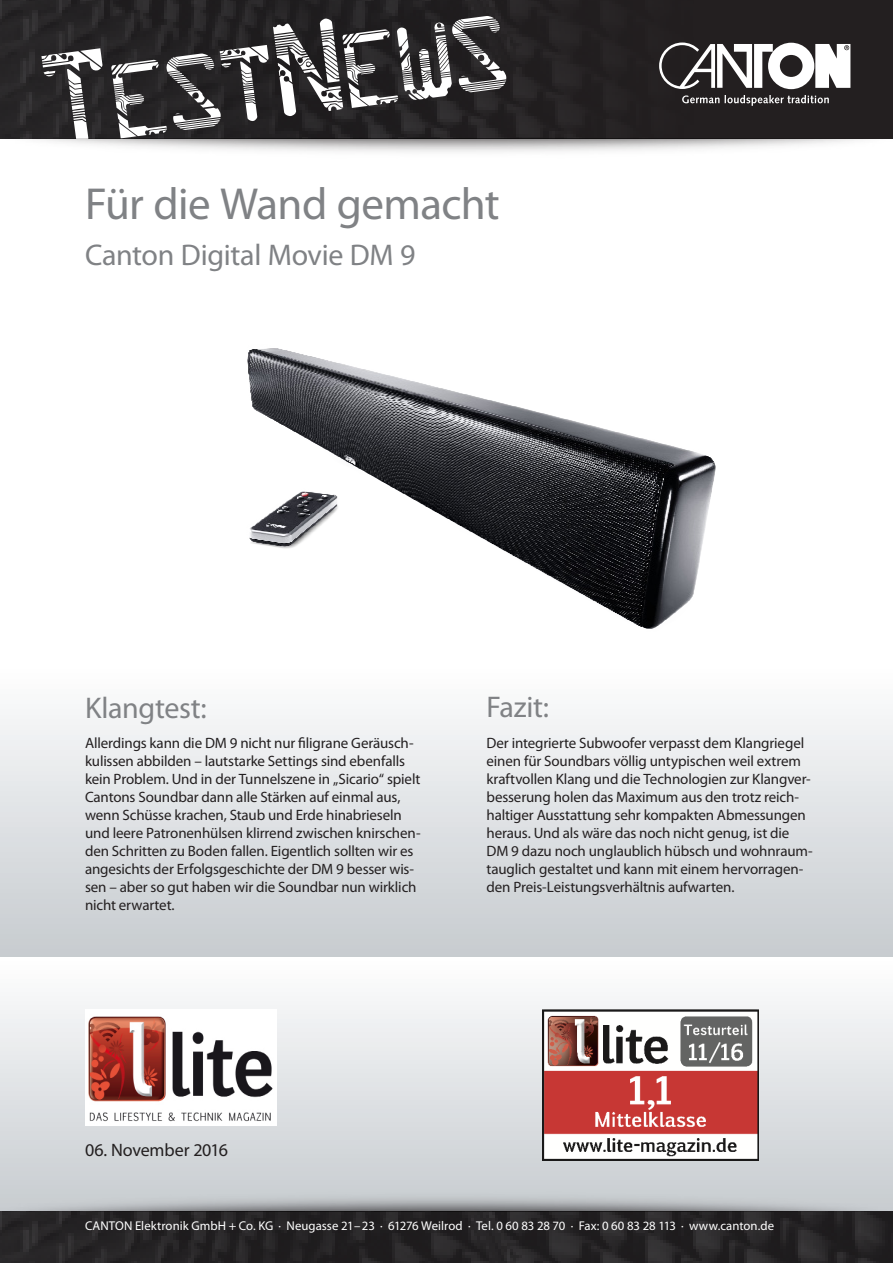
<style>
.page{position:relative;width:893px;height:1263px;background:#fff}
.page>*{position:absolute;margin:0;border:0;box-sizing:border-box;transform-origin:0 0}
.t1{font:45px "Myriad Pro";letter-spacing:-.015em;color:#808285}
.t2{font:30px "Myriad Pro";letter-spacing:-.01em;color:#808285}
.t3{font:18px "Myriad Pro";letter-spacing:-.01em;color:#231f20}
.t4{font:15px/18px "Myriad Pro";letter-spacing:-.01em;color:#231f20}
.t5{font:12.75px "Myriad Pro";color:#fff}
</style>
<div class="page">
<svg style="left:0;top:1001px;width:893px;height:184px;background:#dddfe2"></svg>
<img style="left:85px;top:1010px;width:191px;height:115px">
<div style="left:0;top:664px;width:893px;height:292px;background:linear-gradient(to bottom,#fefeff,#c6cbcf)"></div>
<img style="left:543px;top:1010px;width:215px;height:150px">
<img style="left:247px;top:348px;width:469px;height:281px">
<img style="left:0;top:0;width:893px;height:152px">
<svg style="left:659px;top:43px;width:191px;height:46px"></svg>
<svg style="left:682px;top:95px;width:147px;height:11px;background:#5a5758"></svg>
<svg style="left:41px;top:16px;width:465px;height:122px;background:#4b4a4b"></svg>
<img style="left:0;top:1185px;width:893px;height:78px">
<p class="t1" style="left:85px;top:176px;width:416px">Für die Wand gemacht</p>
<p class="t2" style="left:85px;top:236px;width:332px">Canton Digital Movie DM 9</p>
<p class="t2" style="left:85px;top:689px;width:123px">Klangtest:</p>
<p class="t4" style="left:85px;top:734px;width:337px">Allerdings kann die DM 9 nicht nur filigrane Geräusch&shy;kulissen abbilden – lautstarke Settings sind ebenfalls kein Problem. Und in der Tunnelszene in „Sicario“ spielt Cantons Soundbar dann alle Stärken auf einmal aus, wenn Schüsse krachen, Staub und Erde hinabrieseln und leere Patronenhülsen klirrend zwischen knirschen&shy;den Schritten zu Boden fallen. Eigentlich sollten wir es angesichts der Erfolgsgeschichte der DM 9 besser wis&shy;sen – aber so gut haben wir die Soundbar nun wirklich nicht erwartet.</p>
<p class="t2" style="left:486px;top:689px;width:64px">Fazit:</p>
<p class="t4" style="left:486px;top:734px;width:328px">Der integrierte Subwoofer verpasst dem Klangriegel einen für Soundbars völlig untypischen weil extrem kraftvollen Klang und die Technologien zur Klangver&shy;besserung holen das Maximum aus den trotz reich&shy;haltiger Ausstattung sehr kompakten Abmessungen heraus. Und als wäre das noch nicht genug, ist die DM 9 dazu noch unglaublich hübsch und wohnraum&shy;tauglich gestaltet und kann mit einem hervorragen&shy;den Preis-Leistungsverhältnis aufwarten.</p>
<p class="t3" style="left:85px;top:1139px;width:144px">06. November 2016</p>
<p class="t5" style="left:85px;top:1218px;width:691px">CANTON Elektronik GmbH + Co. KG · Neugasse 21–23 · 61276 Weilrod · Tel. 0 60 83 28 70 · Fax: 0 60 83 28 113 · www.canton.de</p>
</div>
